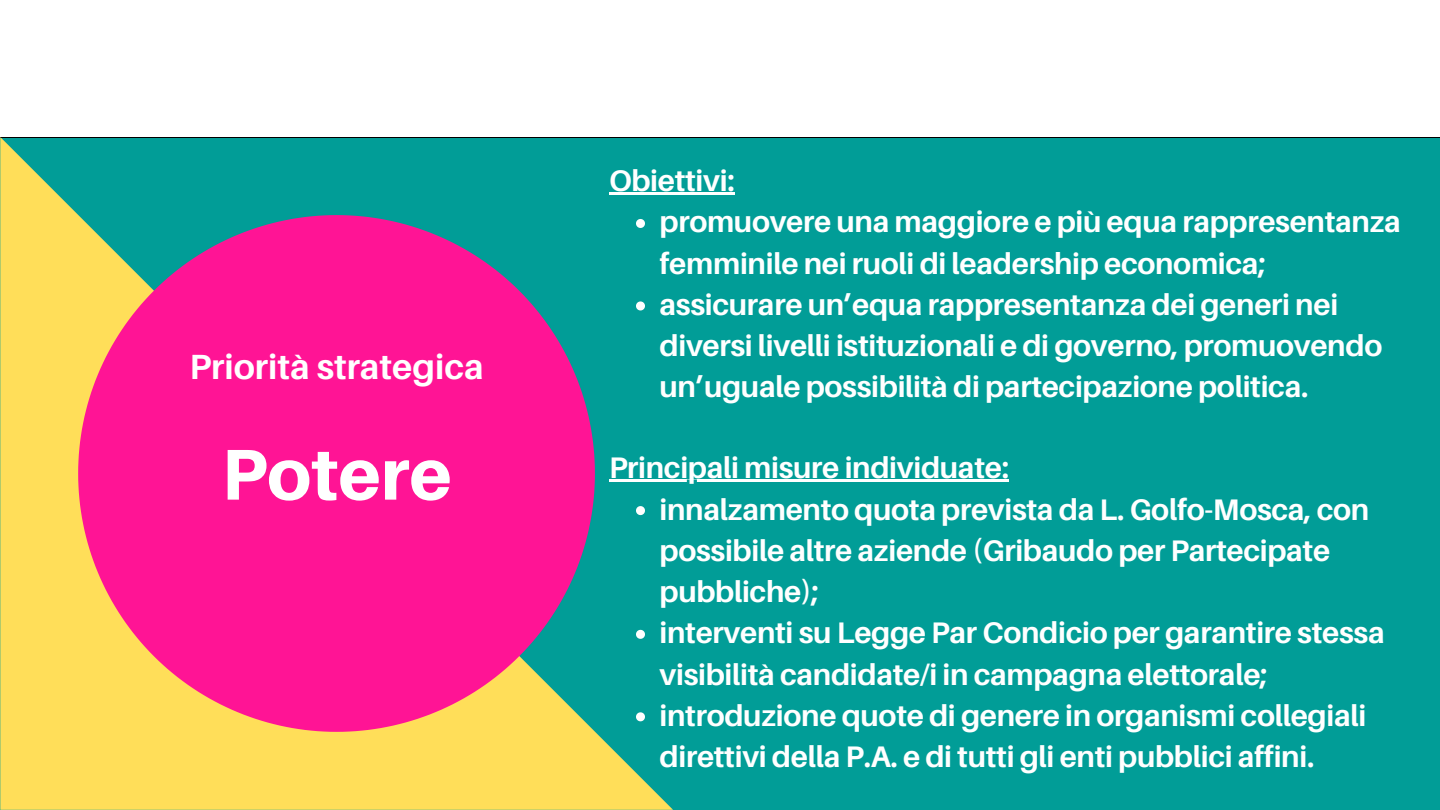
<style>
.page{position:relative;width:1440px;height:810px;background:#fff}
.page>*{position:absolute;margin:0;border:0;box-sizing:border-box;transform-origin:0 0}
.t1{font:800 72px "Aileron";color:#fff}
.t2{font:700 35px "Aileron";color:#fff}
.t3{font:700 29.7px/41.2px "Aileron";letter-spacing:-.01em;color:#fff}
</style>
<div class="page">
<hr style="left:0;top:137px;width:1440px;height:1px;background:#000">
<div style="left:0;top:138px;width:1440px;height:672px;background:#019d97"></div>
<svg style="left:0;top:137px;width:673px;height:673px"></svg>
<svg style="left:78px;top:215px;width:517px;height:517px;fill:#ff1495"></svg>
<svg style="left:636px;top:219px;width:9px;height:9px"></svg>
<svg style="left:636px;top:301px;width:9px;height:9px"></svg>
<hr style="left:609px;top:193px;width:125px;height:2px;background:#fff">
<svg style="left:636px;top:506px;width:9px;height:9px"></svg>
<svg style="left:636px;top:630px;width:9px;height:9px"></svg>
<svg style="left:636px;top:712px;width:9px;height:9px"></svg>
<hr style="left:609px;top:480px;width:400px;height:2px;background:#fff">
<p class="t2" style="left:189px;top:345px;width:296px">Priorità strategica</p>
<p class="t1" style="left:222px;top:430px;width:232px">Potere</p>
<p class="t3" style="left:609px;top:160px;width:127px">Obiettivi:</p>
<p class="t3" style="left:660px;top:201px;width:743px">promuovere una maggiore e più equa rappresentanza femminile nei ruoli di leadership economica;</p>
<p class="t3" style="left:660px;top:283px;width:724px">assicurare un’equa rappresentanza dei generi nei diversi livelli istituzionali e di governo, promuovendo un’uguale possibilità di partecipazione politica.</p>
<p class="t3" style="left:609px;top:447px;width:401px">Principali misure individuate:</p>
<p class="t3" style="left:660px;top:488px;width:711px">innalzamento quota prevista da L. Golfo-Mosca, con possibile altre aziende (Gribaudo per Partecipate pubbliche);</p>
<p class="t3" style="left:660px;top:612px;width:727px">interventi su Legge Par Condicio per garantire stessa visibilità candidate/i in campagna elettorale;</p>
<p class="t3" style="left:660px;top:694px;width:708px">introduzione quote di genere in organismi collegiali direttivi della P.A. e di tutti gli enti pubblici affini.</p>
</div>
